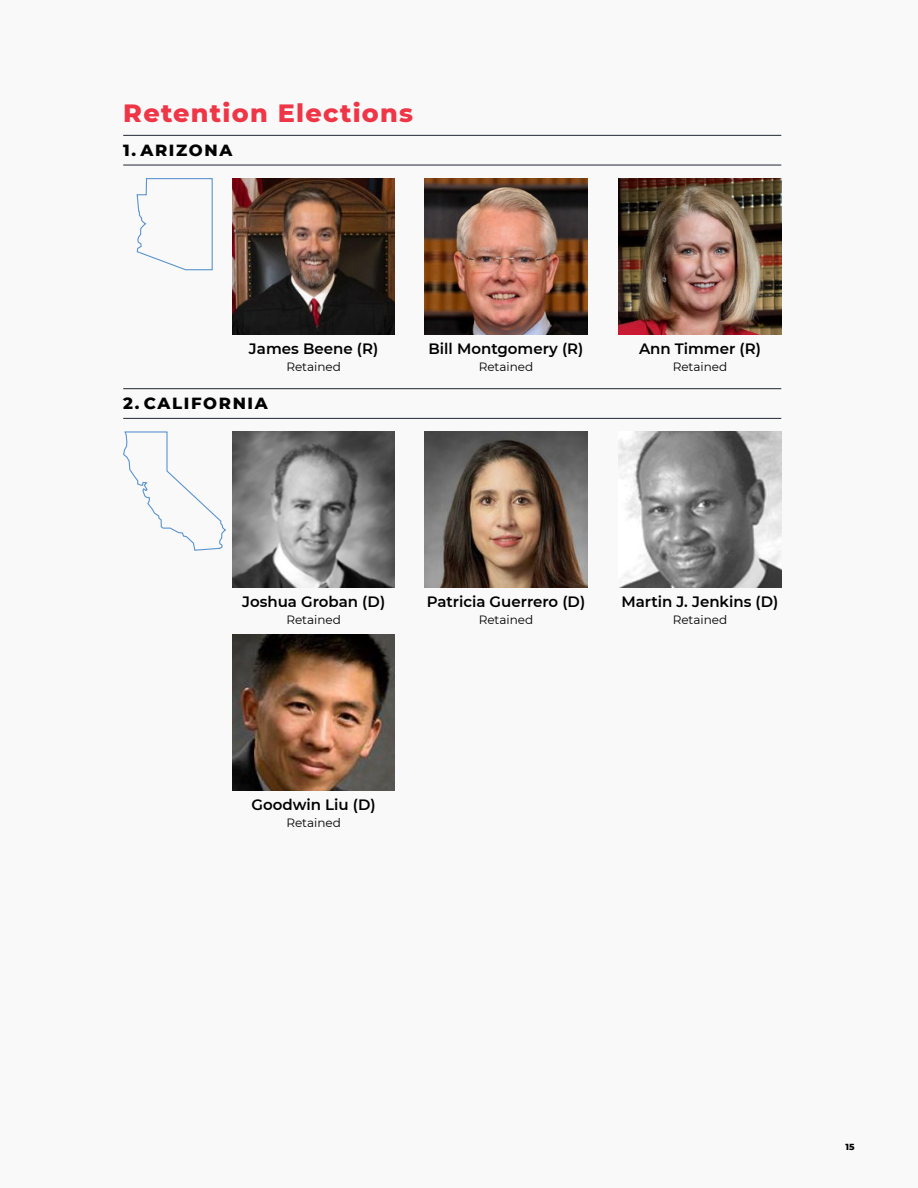
<style>
.page{position:relative;width:918px;height:1188px;background:#faf9f9}
.page>*{position:absolute;margin:0;border:0;box-sizing:border-box;transform-origin:0 0}
.t1{font:800 25.5px "Montserrat";letter-spacing:.05em;color:#ee3646}
.t2{font:800 16.5px "Montserrat";letter-spacing:.1em;color:#000}
.t3{font:600 15px "Montserrat";color:#000}
.t4{font:12px "Montserrat";color:#000}
.t5{font:800 9px "Montserrat";color:#000}
</style>
<div class="page">
<hr style="left:123px;top:135px;width:658px;height:1px;background:#202734">
<hr style="left:123px;top:388px;width:658px;height:1px;background:#202734">
<hr style="left:123px;top:165px;width:658px;height:1px;background:#202734">
<hr style="left:123px;top:418px;width:658px;height:1px;background:#202734">
<img style="left:232px;top:178px;width:163px;height:156px">
<img style="left:232px;top:432px;width:163px;height:156px">
<img style="left:232px;top:635px;width:163px;height:156px">
<img style="left:425px;top:179px;width:162px;height:155px">
<img style="left:425px;top:432px;width:162px;height:156px">
<img style="left:619px;top:178px;width:162px;height:156px">
<img style="left:619px;top:432px;width:162px;height:156px">
<svg style="left:123px;top:431px;width:104px;height:120px"></svg>
<svg style="left:136px;top:178px;width:77px;height:93px"></svg>
<h1 class="t1" style="left:123px;top:94px;width:291px">Retention Elections</h1>
<p class="t2" style="left:123px;top:138px;width:111px">1. ARIZONA</p>
<p class="t3" style="left:249px;top:338px;width:131px">James Beene (R)</p>
<p class="t4" style="left:286px;top:358px;width:56px">Retained</p>
<p class="t2" style="left:123px;top:391px;width:146px">2. CALIFORNIA</p>
<p class="t3" style="left:429px;top:338px;width:156px">Bill Montgomery (R)</p>
<p class="t4" style="left:479px;top:358px;width:56px">Retained</p>
<p class="t3" style="left:639px;top:338px;width:123px">Ann Timmer (R)</p>
<p class="t4" style="left:673px;top:358px;width:56px">Retained</p>
<p class="t3" style="left:242px;top:591px;width:145px">Joshua Groban (D)</p>
<p class="t4" style="left:286px;top:611px;width:56px">Retained</p>
<p class="t3" style="left:427px;top:591px;width:160px">Patricia Guerrero (D)</p>
<p class="t4" style="left:479px;top:611px;width:56px">Retained</p>
<p class="t3" style="left:621px;top:591px;width:159px">Martin J. Jenkins (D)</p>
<p class="t4" style="left:673px;top:611px;width:56px">Retained</p>
<p class="t3" style="left:251px;top:795px;width:126px">Goodwin Liu (D)</p>
<p class="t4" style="left:286px;top:814px;width:56px">Retained</p>
<p class="t5" style="left:846px;top:1140px;width:11px">15</p>
</div>
